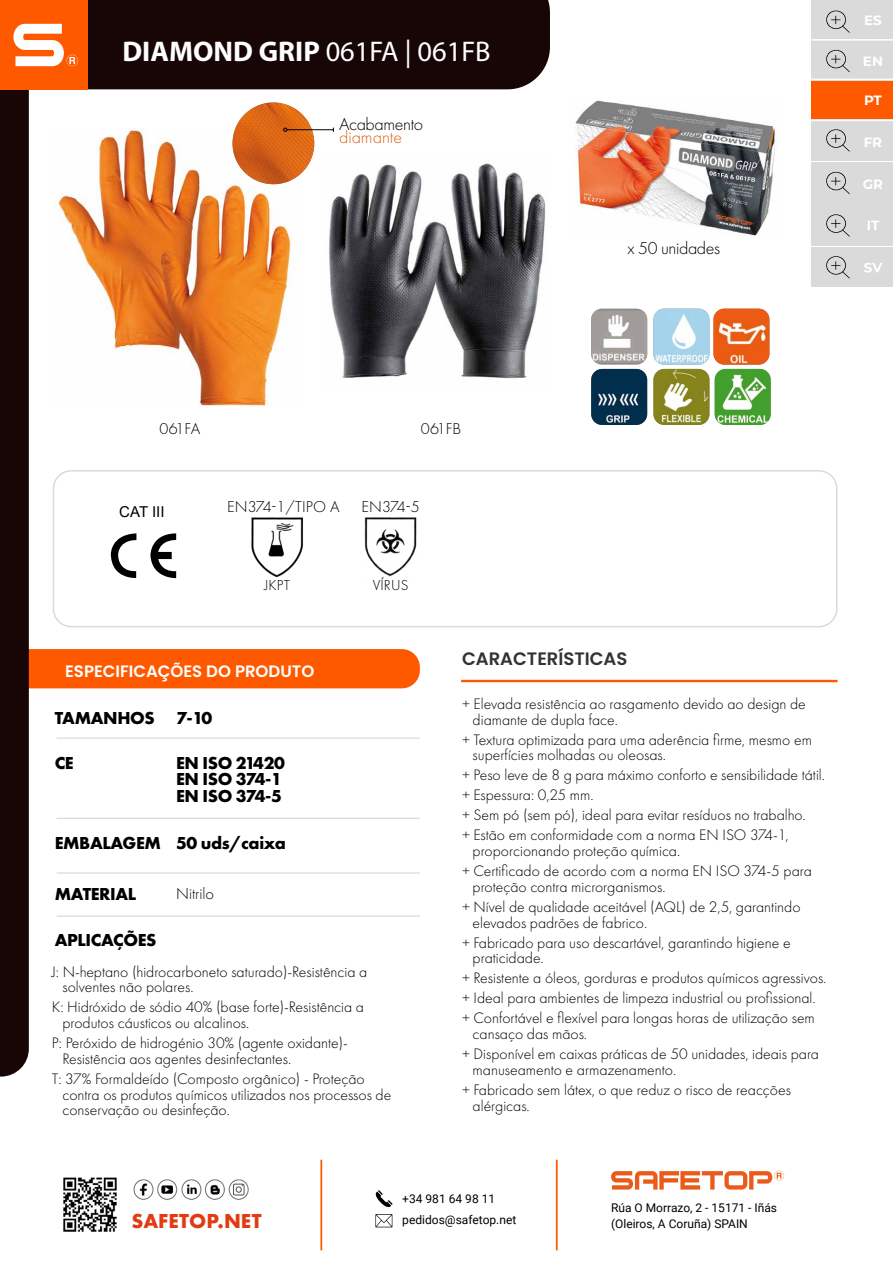
<style>
.page{position:relative;width:893px;height:1263px;background:#fff}
.page>*{position:absolute;margin:0;border:0;box-sizing:border-box;transform-origin:0 0}
.t1{font:700 28.5px "Myriad Pro";color:#fff}
.t2{font:700 21px "Futura PT";color:#e23b13}
.t3{font:700 18px/16.5px "Futura PT";letter-spacing:-.02em;color:#000}
.t4{font:300 18px "Futura PT";letter-spacing:-.02em;color:#000}
.t5{font:600 18px "Poppins";color:#333332}
.t6{font:300 18px "Futura PT";color:#dc6314}
.t7{font:600 16.5px "Poppins";color:#fff}
.t8{font:300 16.5px "Futura PT";color:#000}
.t9{font:300 16.35px "Futura PT";letter-spacing:.005em;color:#000}
.t10{font:300 15.75px/20px "Futura PT";color:#000}
.t11{font:300 15px "Futura PT";letter-spacing:.01em;color:#000}
.t12{font:15px "Arial";color:#000}
.t13{font:700 13.5px "Montserrat";color:#fff}
.t14{font:12px/16.5px "Roboto";color:#000}
.s1{font-weight:400}
</style>
<div class="page">
<div style="left:0;top:649px;width:420px;height:39px;background:#ff5900;border-radius:18px"></div>
<div style="left:88px;top:0;width:462px;height:89px;background:#180607"></div>
<div style="left:0;top:0;width:88px;height:89px;background:#ff5900"></div>
<svg style="left:0;top:23px;width:78px;height:1053px"></svg>
<svg style="left:375px;top:1214px;width:17px;height:13px"></svg>
<svg style="left:376px;top:1190px;width:16px;height:17px"></svg>
<svg style="left:611px;top:1171px;width:173px;height:18px"></svg>
<img style="left:133px;top:1179px;width:116px;height:20px">
<hr style="left:320px;top:1160px;width:2px;height:90px;background:#ff5900">
<hr style="left:556px;top:1160px;width:2px;height:90px;background:#ff5900">
<img style="left:63px;top:1177px;width:54px;height:55px">
<div style="left:811px;top:79px;width:82px;height:41px;background:#ff5900"></div>
<div style="left:811px;top:0;width:82px;height:39px;background:#dadada"></div>
<svg style="left:826px;top:10px;width:24px;height:23px"></svg>
<div style="left:811px;top:39px;width:82px;height:41px;background:#dadada"></div>
<svg style="left:826px;top:49px;width:24px;height:23px"></svg>
<div style="left:811px;top:120px;width:82px;height:41px;background:#dadada"></div>
<svg style="left:826px;top:129px;width:24px;height:23px"></svg>
<div style="left:811px;top:162px;width:82px;height:41px;background:#dadada"></div>
<svg style="left:826px;top:171px;width:24px;height:23px"></svg>
<hr style="left:811px;top:79px;width:82px;height:1px;background:#fff">
<hr style="left:811px;top:39px;width:82px;height:2px;background:#fff">
<hr style="left:811px;top:120px;width:82px;height:1px;background:#fff">
<div style="left:811px;top:205px;width:82px;height:41px;background:#dadada"></div>
<svg style="left:868px;top:221px;width:11px;height:9px"></svg>
<svg style="left:826px;top:214px;width:24px;height:23px"></svg>
<div style="left:811px;top:247px;width:82px;height:39px;background:#dadada"></div>
<svg style="left:864px;top:263px;width:18px;height:9px"></svg>
<svg style="left:826px;top:256px;width:24px;height:22px"></svg>
<div style="left:53px;top:470px;width:784px;height:157px;border:2px solid #dadada;border-radius:18px"></div>
<svg style="left:111px;top:533px;width:25px;height:45px"></svg>
<svg style="left:150px;top:533px;width:26px;height:46px"></svg>
<div style="left:461px;top:680px;width:376px;height:2px;border:2px solid #ff5900"></div>
<hr style="left:57px;top:737px;width:363px;height:2px;background:#dadada">
<hr style="left:57px;top:872px;width:363px;height:2px;background:#dadada">
<hr style="left:57px;top:915px;width:363px;height:2px;background:#dadada">
<hr style="left:57px;top:818px;width:363px;height:1px;background:#dadada">
<div style="left:591px;top:309px;width:56px;height:56px;background:#949290;border-radius:11px"></div>
<img style="left:591px;top:311px;width:56px;height:52px">
<img style="left:591px;top:369px;width:56px;height:56px">
<img style="left:653px;top:309px;width:56px;height:56px">
<img style="left:713px;top:309px;width:56px;height:56px">
<img style="left:715px;top:369px;width:56px;height:56px">
<img style="left:653px;top:369px;width:56px;height:56px">
<img style="left:575px;top:100px;width:201px;height:136px">
<img style="left:251px;top:517px;width:52px;height:61px">
<img style="left:364px;top:517px;width:53px;height:60px">
<img style="left:55px;top:129px;width:244px;height:279px">
<img style="left:329px;top:163px;width:217px;height:216px">
<img style="left:233px;top:102px;width:81px;height:82px;border-radius:41px">
<hr style="left:287px;top:129px;width:46px;height:1px;background:#000">
<svg style="left:283px;top:128px;width:4px;height:4px"></svg>
<h1 class="t1" style="left:122px;top:33px;width:370px">DIAMOND GRIP <span class="s1">061FA | 061FB</span></h1>
<p class="t4" style="left:339px;top:114px;width:86px">Acabamento</p>
<p class="t6" style="left:339px;top:127px;width:65px">diamante</p>
<p class="t4" style="left:627px;top:238px;width:94px">x 50 unidades</p>
<p class="t13" style="left:864px;top:11px;width:19px">ES</p>
<p class="t13" style="left:863px;top:51px;width:21px">EN</p>
<p class="t13" style="left:864px;top:90px;width:19px">PT</p>
<p class="t13" style="left:864px;top:132px;width:20px">FR</p>
<p class="t13" style="left:863px;top:175px;width:22px">GR</p>
<p class="t9" style="left:160px;top:419px;width:42px">061FA</p>
<p class="t9" style="left:421px;top:419px;width:42px">061FB</p>
<p class="t12" style="left:119px;top:502px;width:47px">CAT III</p>
<p class="t9" style="left:227px;top:497px;width:114px">EN374-1/TIPO A</p>
<p class="t9" style="left:361px;top:497px;width:60px">EN374-5</p>
<p class="t11" style="left:265px;top:576px;width:27px">JKPT</p>
<p class="t11" style="left:373px;top:576px;width:37px">VÍRUS</p>
<p class="t7" style="left:65px;top:662px;width:251px">ESPECIFICAÇÕES DO PRODUTO</p>
<p class="t3" style="left:55px;top:709px;width:102px">TAMANHOS</p>
<p class="t3" style="left:176px;top:709px;width:38px">7-10</p>
<p class="t3" style="left:55px;top:754px;width:21px">CE</p>
<p class="t3" style="left:176px;top:754px;width:110px">EN ISO 21420<br>EN ISO 374-1<br>EN ISO 374-5</p>
<p class="t3" style="left:55px;top:835px;width:108px">EMBALAGEM</p>
<p class="t3" style="left:55px;top:885px;width:83px">MATERIAL</p>
<p class="t3" style="left:55px;top:931px;width:103px">APLICAÇÕES</p>
<p class="t3" style="left:176px;top:835px;width:111px">50 uds/caixa</p>
<p class="t8" style="left:176px;top:884px;width:40px">Nitrilo</p>
<p class="t10" style="left:62px;top:964px;width:306px;line-height:15.8px;text-indent:-11px">J: N-heptano (hidrocarboneto saturado)-Resistência a solventes não polares.</p>
<p class="t10" style="left:62px;top:999px;width:303px;line-height:15.8px;text-indent:-11px">K: Hidróxido de sódio 40% (base forte)-Resistência a produtos cáusticos ou alcalinos.</p>
<p class="t10" style="left:62px;top:1035px;width:287px;line-height:15.8px;text-indent:-11px">P: Peróxido de hidrogénio 30% (agente oxidante)-<br>Resistência aos agentes desinfectantes.</p>
<p class="t10" style="left:62px;top:1071px;width:330px;line-height:15.8px;text-indent:-11px">T: 37% Formaldeído (Composto orgânico) - Proteção contra os produtos químicos utilizados nos processos de conservação ou desinfeção.</p>
<p class="t5" style="left:462px;top:648px;width:167px">CARACTERÍSTICAS</p>
<p class="t10" style="left:473px;top:696px;width:335px;line-height:15.8px;text-indent:-11px">+ Elevada resistência ao rasgamento devido ao design de diamante de dupla face.</p>
<p class="t10" style="left:473px;top:732px;width:341px;line-height:15.8px;text-indent:-11px">+ Textura optimizada para uma aderência firme, mesmo em superfícies molhadas ou oleosas.</p>
<p class="t10" style="left:462px;top:765px;width:364px">+ Peso leve de 8 g para máximo conforto e sensibilidade tátil. + Espessura: 0,25 mm.<br>+ Sem pó (sem pó), ideal para evitar resíduos no trabalho.<br>+ Estão em conformidade com a norma EN ISO 374-1,</p>
<p class="t10" style="left:462px;top:841px;width:351px;text-indent:11px">proporcionando proteção química.<br>+ Certificado de acordo com a norma EN ISO 374-5 para</p>
<p class="t10" style="left:462px;top:877px;width:340px;text-indent:11px">proteção contra microrganismos.<br>+ Nível de qualidade aceitável (AQL) de 2,5, garantindo</p>
<p class="t10" style="left:462px;top:912px;width:330px;text-indent:11px">elevados padrões de fabrico.<br>+ Fabricado para uso descartável, garantindo higiene e</p>
<p class="t10" style="left:462px;top:948px;width:366px;text-indent:11px">praticidade.<br>+ Resistente a óleos, gorduras e produtos químicos agressivos. + Ideal para ambientes de limpeza industrial ou profissional. + Confortável e flexível para longas horas de utilização sem</p>
<p class="t10" style="left:462px;top:1024px;width:359px;text-indent:11px">cansaço das mãos.<br>+ Disponível em caixas práticas de 50 unidades, ideais para</p>
<p class="t10" style="left:462px;top:1060px;width:330px;text-indent:11px">manuseamento e armazenamento.<br>+ Fabricado sem látex, o que reduz o risco de reacções</p>
<p class="t10" style="left:473px;top:1096px;width:59px">alérgicas.</p>
<p class="t14" style="left:402px;top:1190px;width:94px">+34 981 64 98 11</p>
<h2 class="t2" style="left:131px;top:1207px;width:132px">SAFETOP.NET</h2>
<p class="t14" style="left:402px;top:1211px;width:116px">pedidos@safetop.net</p>
<p class="t14" style="left:611px;top:1198px;width:168px">Rúa O Morrazo, 2 - 15171 - Iñás (Oleiros, A Coruña) SPAIN</p>
</div>
